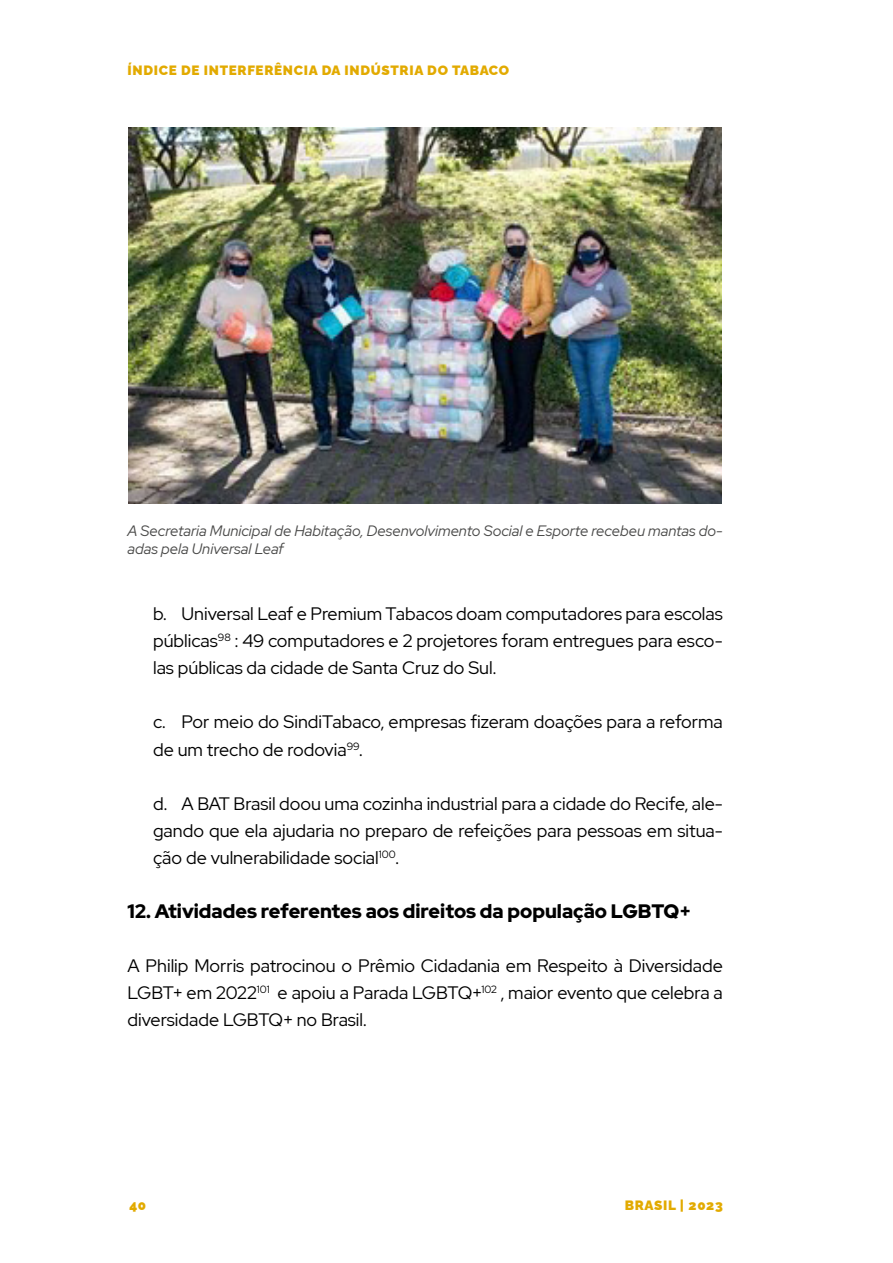
<style>
.page{position:relative;width:893px;height:1263px;background:#fff}
.page>*{position:absolute;margin:0;border:0;box-sizing:border-box;transform-origin:0 0}
.t1{font:900 19.5px "Red Hat Display";color:#000}
.t2{font:18px/27px "Red Hat Display";color:#000;text-align:justify}
.t3{font:italic 15px/18px "Red Hat Display";color:#4a4a49}
.t4{font:100 13.5px "Raleway";letter-spacing:.05em;color:#e2aa00}
</style>
<div class="page">
<img style="left:129px;top:128px;width:593px;height:376px">
<p class="t4" style="left:128px;top:60px;width:383px">ÍNDICE DE INTERFERÊNCIA DA INDÚSTRIA DO TABACO</p>
<p class="t3" style="left:128px;top:522px;width:597px">A Secretaria Municipal de Habitação, Desenvolvimento Social e Esporte recebeu mantas do&shy;adas pela Universal Leaf</p>
<p class="t2" style="left:153px;top:600px;width:571px">b. Universal Leaf e Premium Tabacos doam computadores para escolas públicas<sup>98</sup> : 49 computadores e 2 projetores foram entregues para esco&shy;las públicas da cidade de Santa Cruz do Sul.</p>
<p class="t2" style="left:153px;top:708px;width:571px">c. Por meio do SindiTabaco, empresas fizeram doações para a reforma de um trecho de rodovia<sup>99</sup>.</p>
<p class="t2" style="left:153px;top:789px;width:571px">d. A BAT Brasil doou uma cozinha industrial para a cidade do Recife, ale&shy;gando que ela ajudaria no preparo de refeições para pessoas em situa&shy;ção de vulnerabilidade social<sup>100</sup>.</p>
<p class="t1" style="left:128px;top:898px;width:565px">12. Atividades referentes aos direitos da população LGBTQ+</p>
<p class="t2" style="left:128px;top:951px;width:597px">A Philip Morris patrocinou o Prêmio Cidadania em Respeito à Diversidade LGBT+ em 2022<sup>101</sup> e apoiu a Parada LGBTQ+<sup>102</sup> , maior evento que celebra a diversidade LGBTQ+ no Brasil.</p>
<p class="t4" style="left:129px;top:1194px;width:18px">40</p>
<p class="t4" style="left:625px;top:1194px;width:100px">BRASIL | 2023</p>
</div>
